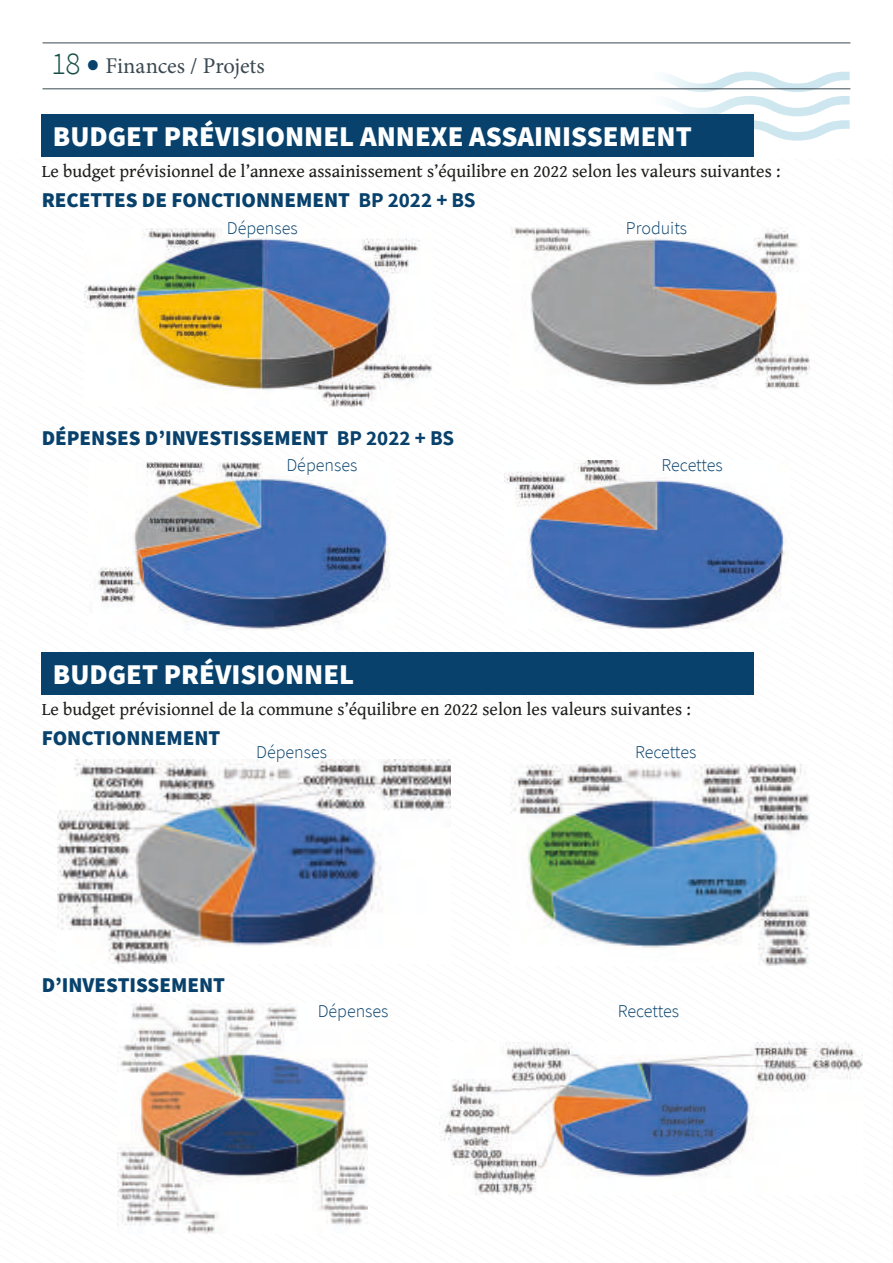
<style>
.page{position:relative;width:893px;height:1263px;background:#fff}
.page>*{position:absolute;margin:0;border:0;box-sizing:border-box;transform-origin:0 0}
.t1{font:900 28.5px "Source Sans Pro";color:#fff}
.t2{font:22.5px "Minion Pro";color:#3b4952}
.t3{font:900 21px "Source Sans Pro";color:#08426c}
.t4{font:18px "Gentium Book Basic";color:#1d1d1b}
.t5{font:300 18px "Source Sans Pro";color:#08426c}
.s1{font-family:"Source Sans Pro";font-weight:300;font-size:31.5px;color:#184e48}
.s2{font-family:"Source Sans Pro";font-weight:900;font-size:34.5px;color:#08426c}
.s3{font-weight:700}
</style>
<div class="page">
<svg style="left:649px;top:72px;width:201px;height:69px"></svg>
<div style="left:42px;top:114px;width:712px;height:43px;background:#08426c"></div>
<div style="left:42px;top:652px;width:712px;height:42px;background:#08426c"></div>
<hr style="left:43px;top:43px;width:807px;height:1px;background:#3b4952">
<hr style="left:43px;top:88px;width:807px;height:1px;background:#3b4952">
<img style="left:85px;top:228px;width:347px;height:179px">
<img style="left:58px;top:759px;width:393px;height:205px">
<img style="left:511px;top:227px;width:117px;height:160px">
<img style="left:511px;top:765px;width:117px;height:181px">
<img style="left:97px;top:463px;width:293px;height:167px">
<img style="left:120px;top:1004px;width:247px;height:222px">
<img style="left:504px;top:461px;width:124px;height:167px">
<img style="left:439px;top:1042px;width:189px;height:152px">
<img style="left:117px;top:1102px;width:145px;height:132px">
<svg style="left:628px;top:227px;width:235px;height:950px"></svg>
<p class="t2" style="left:51px;top:51px;width:215px"><span class="s1">18</span> <span class="s2">•</span> Finances / Projets</p>
<h1 class="t1" style="left:53px;top:117px;width:640px">BUDGET PRÉVISIONNEL ANNEXE ASSAINISSEMENT</h1>
<p class="t4" style="left:42px;top:158px;width:740px">Le budget prévisionnel de l’annexe assainissement s’équilibre en 2022 selon les valeurs suivantes :</p>
<p class="t3" style="left:42px;top:186px;width:435px">RECETTES DE FONCTIONNEMENT <span class="s3">BP 2022 + BS</span></p>
<p class="t5" style="left:227px;top:217px;width:72px">Dépenses</p>
<p class="t3" style="left:42px;top:424px;width:414px">DÉPENSES D’INVESTISSEMENT <span class="s3">BP 2022 + BS</span></p>
<p class="t5" style="left:286px;top:454px;width:72px">Dépenses</p>
<h1 class="t1" style="left:53px;top:655px;width:303px">BUDGET PRÉVISIONNEL</h1>
<p class="t5" style="left:626px;top:217px;width:63px">Produits</p>
<p class="t5" style="left:662px;top:454px;width:63px">Recettes</p>
<p class="t4" style="left:42px;top:696px;width:651px">Le budget prévisionnel de la commune s’équilibre en 2022 selon les valeurs suivantes :</p>
<p class="t3" style="left:42px;top:724px;width:180px">FONCTIONNEMENT</p>
<p class="t5" style="left:256px;top:741px;width:72px">Dépenses</p>
<p class="t3" style="left:42px;top:970px;width:185px">D’INVESTISSEMENT</p>
<p class="t5" style="left:318px;top:1000px;width:72px">Dépenses</p>
<p class="t5" style="left:635px;top:741px;width:63px">Recettes</p>
<p class="t5" style="left:618px;top:1000px;width:63px">Recettes</p>
</div>
